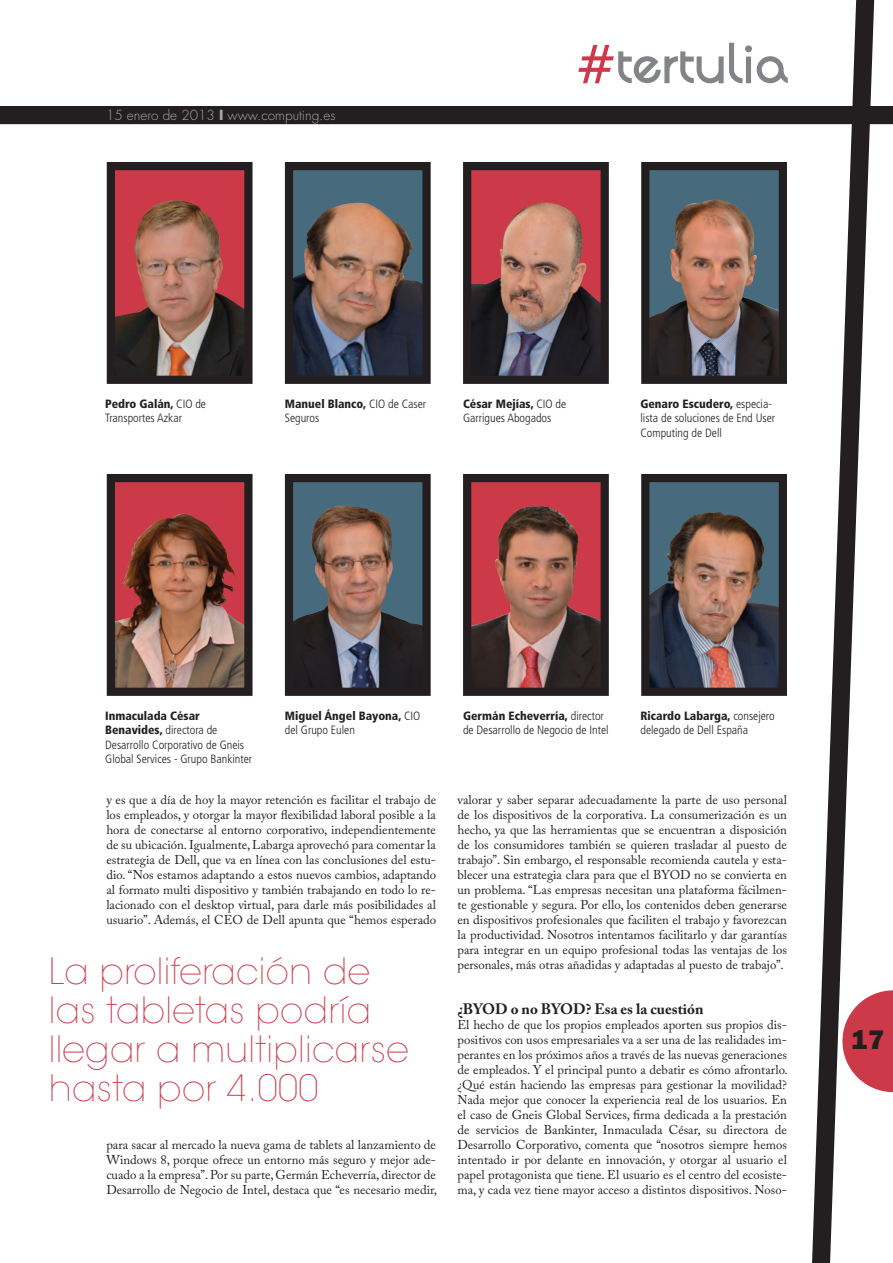
<style>
.page{position:relative;width:893px;height:1263px;background:#fff}
.page>*{position:absolute;margin:0;border:0;box-sizing:border-box;transform-origin:0 0}
.t1{font:700 54px "Quadranta";color:#828487}
.t2{font:200 36px/39px "ITC Avant Garde Std";letter-spacing:.01em;color:#cc3949}
.t3{font:27px "ITC Franklin Gothic Std Hvy";color:#231f20}
.t4{font:700 15px "Adobe Caslon Pro";color:#231f20}
.t5{font:300 13.5px "Futura Std";color:#a8a9ad}
.t6{font:12.75px/15px "Adobe Caslon Pro";color:#231f20;text-align:justify}
.t7{font:300 condensed 12px/14.4px "Frutiger LT Std";color:#231f20}
.t8{font:900 condensed 12px/14.4px "Frutiger LT Std";color:#231f20}
.s1{font-weight:700}
.s2{color:#cc3949}
.s3{font-weight:900}
.s4{font-weight:300}
</style>
<div class="page">
<svg style="left:883px;top:990px;width:9px;height:101px"></svg>
<div style="left:0;top:106px;width:892px;height:18px;background:#231f20"></div>
<svg style="left:800px;top:0;width:83px;height:1262px"></svg>
<svg style="left:116px;top:171px;width:127px;height:204px"></svg>
<img style="left:134px;top:200px;width:42px;height:47px">
<div style="left:107px;top:162px;width:145px;height:222px;border:8px solid #231f20"></div>
<svg style="left:116px;top:483px;width:127px;height:203px"></svg>
<img style="left:122px;top:513px;width:61px;height:72px">
<div style="left:107px;top:474px;width:145px;height:221px;border:8px solid #231f20"></div>
<div style="left:289px;top:166px;width:137px;height:214px;background:#476b7d"></div>
<img style="left:294px;top:207px;width:127px;height:168px">
<div style="left:285px;top:162px;width:145px;height:222px;border:8px solid #231f20"></div>
<svg style="left:294px;top:483px;width:127px;height:203px"></svg>
<img style="left:299px;top:505px;width:44px;height:112px">
<div style="left:285px;top:474px;width:145px;height:221px;border:8px solid #231f20"></div>
<svg style="left:650px;top:171px;width:127px;height:204px"></svg>
<img style="left:674px;top:200px;width:42px;height:51px">
<div style="left:641px;top:162px;width:145px;height:222px;border:8px solid #231f20"></div>
<img style="left:650px;top:483px;width:127px;height:203px">
<img style="left:663px;top:512px;width:56px;height:48px">
<div style="left:641px;top:474px;width:145px;height:221px;border:8px solid #231f20"></div>
<div style="left:467px;top:166px;width:137px;height:214px;background:#cc3949"></div>
<img style="left:472px;top:202px;width:127px;height:173px">
<div style="left:463px;top:162px;width:145px;height:222px;border:8px solid #231f20"></div>
<svg style="left:472px;top:483px;width:127px;height:203px"></svg>
<img style="left:498px;top:506px;width:43px;height:34px">
<div style="left:463px;top:474px;width:145px;height:221px;border:8px solid #231f20"></div>
<p class="t5" style="left:106px;top:107px;width:231px">15 enero de 2013 <span class="s1">I</span> www.computing.es</p>
<h1 class="t1" style="left:576px;top:30px;width:212px"><span class="s2">#</span>tertulia</h1>
<p class="t7" style="left:105px;top:396px;width:102px"><span class="s3">Pedro Galán,</span> CIO de<br>Transportes Azkar</p>
<p class="t7" style="left:285px;top:396px;width:143px"><span class="s3">Manuel Blanco,</span> CIO de Caser<br>Seguros</p>
<p class="t7" style="left:463px;top:396px;width:105px"><span class="s3">César Mejías,</span> CIO de<br>Garrigues Abogados</p>
<p class="t7" style="left:640px;top:396px;width:136px"><span class="s3">Genaro Escudero,</span> especia&shy;lista de soluciones de End User<br>Computing de Dell</p>
<p class="t7" style="left:105px;top:708px;width:148px"><span class="s3">Inmaculada César<br>Benavides,</span> directora de<br>Desarrollo Corporativo de Gneis<br>Global Services - Grupo Bankinter</p>
<p class="t8" style="left:285px;top:708px;width:137px">Miguel Ángel Bayona, <span class="s4">CIO del Grupo Eulen</span></p>
<p class="t6" style="left:106px;top:792px;width:331px">y es que a día de hoy la mayor retención es facilitar el trabajo de los empleados, y otorgar la mayor flexibilidad laboral posible a la hora de conectarse al entorno corporativo, independientemente de su ubicación. Igualmente, Labarga aprovechó para comentar la estrategia de Dell, que va en línea con las conclusiones del estu&shy;dio. “Nos estamos adaptando a estos nuevos cambios, adaptando al formato multi dispositivo y también trabajando en todo lo re&shy;lacionado con el desktop virtual, para darle más posibilidades al usuario”. Además, el CEO de Dell apunta que “hemos esperado</p>
<h2 class="t2" style="left:49px;top:952px;width:361px">La proliferación de las tabletas podría llegar a multiplicarse hasta por 4.000</h2>
<p class="t6" style="left:106px;top:1137px;width:332px">para sacar al mercado la nueva gama de tablets al lanzamiento de Windows 8, porque ofrece un entorno más seguro y mejor ade&shy;cuado a la empresa”. Por su parte, Germán Echeverría, director de Desarrollo de Negocio de Intel, destaca que “es necesario medir,</p>
<p class="t7" style="left:463px;top:708px;width:147px"><span class="s3">Germán Echeverría,</span> director de Desarrollo de Negocio de Intel</p>
<p class="t7" style="left:640px;top:708px;width:136px"><span class="s3">Ricardo Labarga,</span> consejero delegado de Dell España</p>
<p class="t6" style="left:457px;top:792px;width:331px">valorar y saber separar adecuadamente la parte de uso personal de los dispositivos de la corporativa. La consumerización es un hecho, ya que las herramientas que se encuentran a disposición de los consumidores también se quieren trasladar al puesto de trabajo”. Sin embargo, el responsable recomienda cautela y esta&shy;blecer una estrategia clara para que el BYOD no se convierta en un problema. “Las empresas necesitan una plataforma fácilmen&shy;te gestionable y segura. Por ello, los contenidos deben generarse en dispositivos profesionales que faciliten el trabajo y favorezcan la productividad. Nosotros intentamos facilitarlo y dar garantías para integrar en un equipo profesional todas las ventajas de los personales, más otras añadidas y adaptadas al puesto de trabajo”.</p>
<p class="t4" style="left:457px;top:1000px;width:247px">¿BYOD o no BYOD? Esa es la cuestión</p>
<p class="t6" style="left:457px;top:1017px;width:332px">El hecho de que los propios empleados aporten sus propios dis&shy;positivos con usos empresariales va a ser una de las realidades im&shy;perantes en los próximos años a través de las nuevas generaciones de empleados. Y el principal punto a debatir es cómo afrontarlo. ¿Qué están haciendo las empresas para gestionar la movilidad?<br>Nada mejor que conocer la experiencia real de los usuarios. En el caso de Gneis Global Services, firma dedicada a la prestación de servicios de Bankinter, Inmaculada César, su directora de Desarrollo Corporativo, comenta que “nosotros siempre hemos intentado ir por delante en innovación, y otorgar al usuario el papel protagonista que tiene. El usuario es el centro del ecosiste&shy;ma, y cada vez tiene mayor acceso a distintos dispositivos. Noso-</p>
<h3 class="t3" style="left:851px;top:1023px;width:34px">17</h3>
</div>
